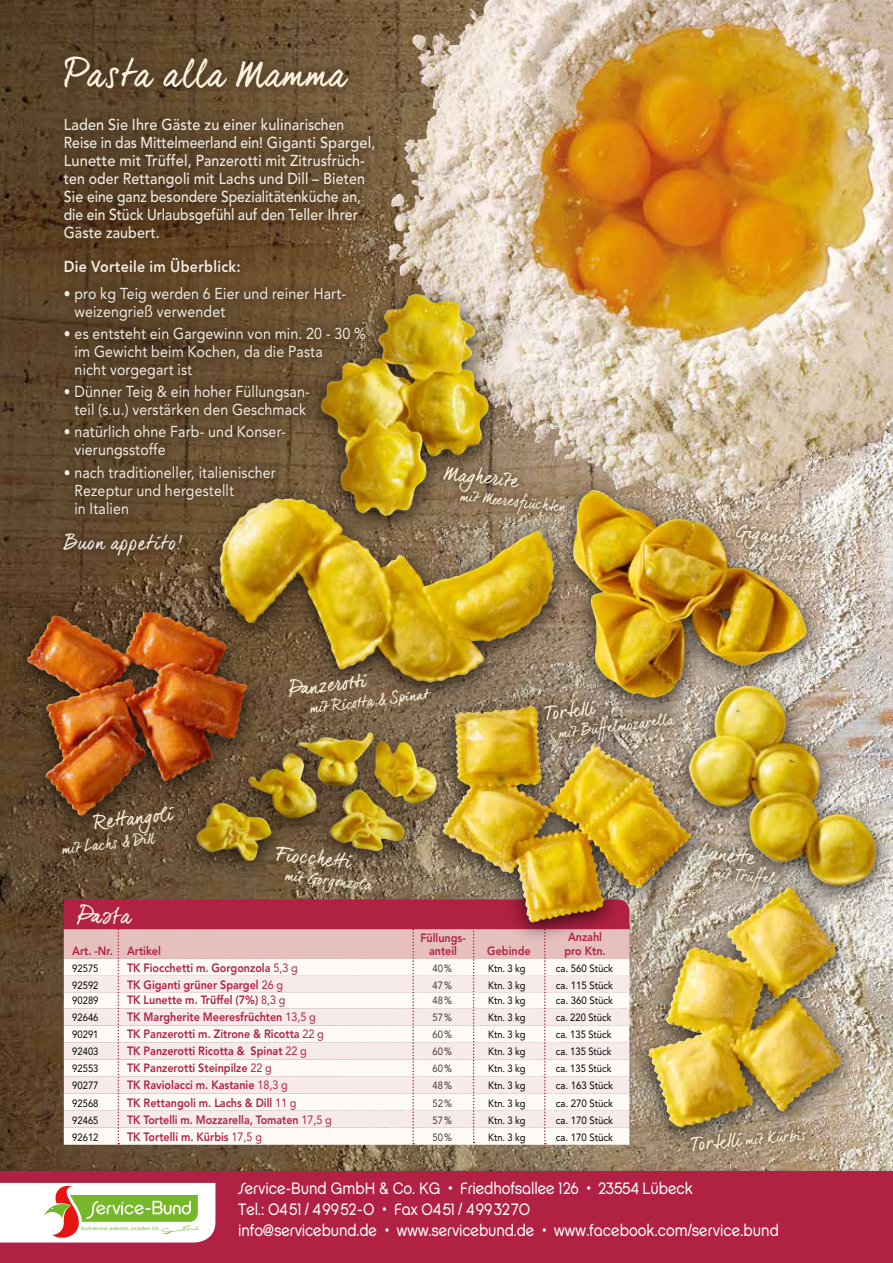
<style>
.page{position:relative;width:893px;height:1263px;background:#fff}
.page>*{position:absolute;margin:0;border:0;box-sizing:border-box;transform-origin:0 0}
.t1{font:37.5px "dear Joe 6";letter-spacing:.02em;color:#fbf3e0;scale:.9 1}
.t2{font:22.5px "dear Joe 6";color:#fbf3e0;scale:.9 1}
.t3{font:19.5px "dear Joe 6";color:#fbf3e0;scale:.9 1}
.t4{font:19.5px "dear Joe 6";letter-spacing:.02em;color:#f2ece4;scale:.9 1}
.t5{font:16.5px/21px "Service Bund Chalet";letter-spacing:-.01em;color:#fff;scale:.9 1}
.t6{font:15.75px/18px "Avenir LT Std";letter-spacing:.01em;color:#f2ece4;scale:.9 1}
.t7{font:500 15.75px/18px "Avenir LT Std";letter-spacing:.01em;color:#f2ece4;scale:.92 1}
.t8{font:800 15.75px "Avenir LT Std";letter-spacing:.02em;color:#f2ece4;scale:.9 1}
.t9{font:15px "dear Joe 6";color:#fbf3e0;scale:.9 1}
.t10{font:800 12px/13px "Avenir LT Std";color:#b12143;text-align:center;scale:.9 1}
.t11{font:800 12px "Avenir LT Std";color:#b12143;scale:.89 1}
.t12{font:10.5px "Avenir LT Std";color:#000;scale:.9 1}
.t13{font:10.5px "Avenir LT Std";color:#000;scale:.93 1}
.t14{font:10.5px "Avenir LT Std";color:#483537;scale:.9 1}
.t15{font:4.8px "Service Bund Chalet";color:#76b82a}
.s1{font-size:15px}
.s2{font-weight:400}
.s3{font-size:19.5px}
</style>
<div class="page">
<img style="left:0;top:0;width:893px;height:1166px">
<div style="left:52px;top:44px;width:334px;height:523px;background:#483620;opacity:.55"></div>
<img style="left:409px;top:0;width:80px;height:143px">
<div style="left:631px;top:874px;width:228px;height:275px;background:#000;opacity:.74"></div>
<img style="left:648px;top:908px;width:138px;height:219px">
<div style="left:201px;top:484px;width:371px;height:221px;background:#000;opacity:.74"></div>
<img style="left:219px;top:498px;width:267px;height:185px">
<div style="left:671px;top:672px;width:222px;height:236px;background:#000;opacity:.74"></div>
<img style="left:708px;top:686px;width:178px;height:203px">
<div style="left:555px;top:476px;width:270px;height:244px;background:#000;opacity:.74"></div>
<img style="left:561px;top:490px;width:246px;height:209px">
<div style="left:10px;top:598px;width:254px;height:239px;background:#000;opacity:.74"></div>
<img style="left:27px;top:612px;width:116px;height:206px">
<div style="left:177px;top:738px;width:247px;height:147px;background:#000;opacity:.74"></div>
<img style="left:194px;top:752px;width:211px;height:113px">
<div style="left:280px;top:717px;width:113px;height:94px;background:#000;opacity:.4"></div>
<img style="left:284px;top:732px;width:70px;height:55px">
<div style="left:303px;top:280px;width:203px;height:258px;background:#000;opacity:.74"></div>
<img style="left:318px;top:294px;width:172px;height:235px">
<div style="left:354px;top:726px;width:103px;height:102px;background:#000;opacity:.4"></div>
<img style="left:366px;top:738px;width:59px;height:67px">
<img style="left:708px;top:830px;width:82px;height:75px">
<svg style="left:433px;top:456px;width:145px;height:71px;background:#8f795d"></svg>
<svg style="left:725px;top:516px;width:103px;height:64px;background:#b7a48c"></svg>
<div style="left:0;top:1166px;width:893px;height:97px;background:#000;opacity:.45"></div>
<div style="left:0;top:1171px;width:893px;height:92px;background:#b12143"></div>
<svg style="left:0;top:1183px;width:215px;height:59px;background:#dde1c0"></svg>
<svg style="left:64px;top:899px;width:565px;height:245px"></svg>
<div style="left:425px;top:692px;width:283px;height:252px;background:#000;opacity:.74"></div>
<img style="left:443px;top:707px;width:125px;height:216px">
<svg style="left:532px;top:678px;width:157px;height:83px;background:#9b8769"></svg>
<svg style="left:682px;top:1116px;width:133px;height:43px;background:#9e8a6c"></svg>
<h1 class="t1" style="left:64px;top:51px;width:315px">Pasta alla Mamma</h1>
<p class="t7" style="left:64px;top:116px;width:340px">Laden Sie Ihre Gäste zu einer kulinarischen Reise in das Mittelmeerland ein! Giganti Spargel, Lunette mit Trüffel, Panzerotti mit Zitrusfrüch&shy;ten oder Rettangoli mit Lachs und Dill – Bieten Sie eine ganz besondere Spezialitätenküche an, die ein Stück Urlaubsgefühl auf den Teller Ihrer Gäste zaubert.</p>
<h3 class="t8" style="left:64px;top:257px;width:198px">Die Vorteile im Überblick:</h3>
<h3 class="t6" style="left:74px;top:284px;width:304px;text-indent:-11px"><span class="s1">•</span> pro kg Teig werden 6 Eier und reiner Hart&shy;weizengrieß verwendet</h3>
<h3 class="t6" style="left:75px;top:324px;width:325px;text-indent:-11px"><span class="s1">•</span> es entsteht ein Gargewinn von min. 20 - 30 % im Gewicht beim Kochen, da die Pasta<br>nicht vorgegart ist</h3>
<h3 class="t6" style="left:64px;top:383px;width:275px;text-align:center"><span class="s1">•</span> Dünner Teig &amp; ein hoher Füllungsan&shy;teil (s.u.) verstärken den Geschmack</h3>
<h3 class="t6" style="left:74px;top:423px;width:236px;text-indent:-11px"><span class="s1">•</span> natürlich ohne Farb- und Konser&shy;vierungsstoffe</h3>
<h3 class="t6" style="left:74px;top:463px;width:225px;text-indent:-11px"><span class="s1">•</span> nach traditioneller, italienischer<br>Rezeptur und hergestellt<br>in Italien</h3>
<h3 class="t4" style="left:64px;top:531px;width:133px">Buon appetito!</h3>
<h3 class="t3" style="left:445px;top:461px;width:85px;rotate:6deg">Magher it e</h3>
<p class="t9" style="left:461px;top:487px;width:120px;rotate:6deg">mit Me eres früchten</p>
<h3 class="t3" style="left:737px;top:519px;width:58px;rotate:6deg">Gi ganti</h3>
<p class="t9" style="left:750px;top:543px;width:72px;rotate:6deg">mit Spa rgel</p>
<h3 class="t3" style="left:287px;top:678px;width:84px;rotate:-7deg">Pa nzerotti</h3>
<p class="t9" style="left:309px;top:699px;width:129px;rotate:-7deg">mit Ricot ta &amp; Spi nat</p>
<h3 class="t3" style="left:543px;top:702px;width:58px;rotate:-7deg">To rtelli</h3>
<p class="t9" style="left:557px;top:724px;width:130px;rotate:-7deg">mit Büff el mozarel la</p>
<h3 class="t3" style="left:92px;top:811px;width:90px;rotate:-7deg">Rett angol i</h3>
<p class="t9" style="left:61px;top:840px;width:103px;rotate:-7deg">mit Lachs &amp; Di ll</p>
<h2 class="t2" style="left:76px;top:902px;width:62px">Pasta</h2>
<p class="t10" style="left:72px;top:944px;width:100px">Art. -Nr. Artikel</p>
<h3 class="t3" style="left:277px;top:842px;width:85px;rotate:6deg">Fiocchett i</h3>
<p class="t9" style="left:286px;top:866px;width:98px;rotate:6deg">mit Go rgon zol a</p>
<p class="t10" style="left:420px;top:931px;width:52px">Füllungs&shy;anteil</p>
<p class="t10" style="left:487px;top:944px;width:50px">Gebinde</p>
<p class="t10" style="left:564px;top:930px;width:47px;line-height:13.5px">Anzahl pro Ktn.</p>
<p class="t12" style="left:72px;top:962px;width:31px">92575</p>
<p class="t10" style="left:127px;top:961px;width:191px">TK Fiocchetti m. Gorgonzola <span class="s2">5,3 g</span></p>
<p class="t14" style="left:432px;top:962px;width:23px">40%</p>
<p class="t12" style="left:488px;top:962px;width:43px">Ktn. 3 kg</p>
<p class="t13" style="left:556px;top:962px;width:63px">ca. 560 Stück</p>
<p class="t12" style="left:72px;top:979px;width:31px">92592</p>
<p class="t10" style="left:127px;top:978px;width:175px">TK Giganti grüner Spargel <span class="s2">26 g</span></p>
<p class="t14" style="left:432px;top:979px;width:23px">47%</p>
<p class="t12" style="left:488px;top:979px;width:43px">Ktn. 3 kg</p>
<p class="t13" style="left:556px;top:979px;width:63px">ca. 115 Stück</p>
<p class="t12" style="left:72px;top:995px;width:31px">90289</p>
<p class="t10" style="left:127px;top:994px;width:177px">TK Lunette m. Trüffel (7%) <span class="s2">8,3 g</span></p>
<p class="t14" style="left:432px;top:995px;width:23px">48%</p>
<p class="t12" style="left:488px;top:995px;width:43px">Ktn. 3 kg</p>
<p class="t13" style="left:556px;top:995px;width:63px">ca. 360 Stück</p>
<p class="t12" style="left:72px;top:1012px;width:31px">92646</p>
<p class="t10" style="left:127px;top:1011px;width:211px">TK Margherite Meeresfrüchten <span class="s2">13,5 g</span></p>
<p class="t14" style="left:432px;top:1012px;width:23px">57%</p>
<p class="t12" style="left:488px;top:1012px;width:43px">Ktn. 3 kg</p>
<p class="t12" style="left:556px;top:1012px;width:63px">ca. 220 Stück</p>
<p class="t12" style="left:72px;top:1029px;width:31px">90291</p>
<p class="t10" style="left:127px;top:1028px;width:220px">TK Panzerotti m. Zitrone &amp; Ricotta <span class="s2">22 g</span></p>
<p class="t14" style="left:432px;top:1029px;width:23px">60%</p>
<p class="t12" style="left:488px;top:1029px;width:43px">Ktn. 3 kg</p>
<p class="t12" style="left:556px;top:1029px;width:63px">ca. 135 Stück</p>
<p class="t12" style="left:72px;top:1046px;width:31px">92403</p>
<p class="t10" style="left:127px;top:1045px;width:201px">TK Panzerotti Ricotta &amp; Spinat <span class="s2">22 g</span></p>
<p class="t14" style="left:432px;top:1046px;width:23px">60%</p>
<p class="t12" style="left:488px;top:1046px;width:43px">Ktn. 3 kg</p>
<p class="t12" style="left:556px;top:1046px;width:63px">ca. 135 Stück</p>
<p class="t12" style="left:72px;top:1063px;width:31px">92553</p>
<p class="t10" style="left:127px;top:1062px;width:162px">TK Panzerotti Steinpilze <span class="s2">22 g</span></p>
<p class="t14" style="left:432px;top:1063px;width:23px">60%</p>
<p class="t12" style="left:488px;top:1063px;width:43px">Ktn. 3 kg</p>
<p class="t12" style="left:556px;top:1063px;width:63px">ca. 135 Stück</p>
<p class="t12" style="left:72px;top:1080px;width:31px">90277</p>
<p class="t10" style="left:127px;top:1079px;width:180px">TK Raviolacci m. Kastanie <span class="s2">18,3 g</span></p>
<p class="t14" style="left:432px;top:1080px;width:23px">48%</p>
<p class="t12" style="left:488px;top:1080px;width:43px">Ktn. 3 kg</p>
<p class="t13" style="left:556px;top:1080px;width:63px">ca. 163 Stück</p>
<p class="t12" style="left:72px;top:1097px;width:31px">92568</p>
<p class="t10" style="left:127px;top:1096px;width:190px">TK Rettangoli m. Lachs &amp; Dill <span class="s2">11 g</span></p>
<p class="t14" style="left:432px;top:1097px;width:23px">52%</p>
<p class="t12" style="left:488px;top:1097px;width:43px">Ktn. 3 kg</p>
<p class="t13" style="left:556px;top:1097px;width:63px">ca. 270 Stück</p>
<p class="t12" style="left:72px;top:1114px;width:31px">92465</p>
<p class="t11" style="left:127px;top:1112px;width:232px">TK Tortelli m. Mozzarella, Tomaten <span class="s2">17,5 g</span></p>
<p class="t14" style="left:432px;top:1114px;width:23px">57%</p>
<p class="t12" style="left:488px;top:1114px;width:43px">Ktn. 3 kg</p>
<p class="t13" style="left:556px;top:1114px;width:63px">ca. 170 Stück</p>
<p class="t12" style="left:72px;top:1131px;width:31px">92612</p>
<p class="t10" style="left:127px;top:1130px;width:151px">TK Tortelli m. Kürbis <span class="s2">17,5 g</span></p>
<p class="t14" style="left:432px;top:1131px;width:23px">50%</p>
<p class="t12" style="left:488px;top:1131px;width:43px">Ktn. 3 kg</p>
<p class="t13" style="left:556px;top:1131px;width:63px">ca. 170 Stück</p>
<h3 class="t3" style="left:701px;top:840px;width:63px;rotate:6deg">Lunett e</h3>
<p class="t9" style="left:714px;top:863px;width:65px;rotate:6deg">mit Trüff el</p>
<p class="t9" style="left:690px;top:1137px;width:130px;rotate:-6deg"><span class="s3">To rte lli</span> mit Kürbi s</p>
<p class="t15" style="left:81px;top:1225px;width:80px">food service. jederzeit. an jedem Ort.</p>
<h3 class="t5" style="left:238px;top:1178px;width:602px">Service-Bund GmbH &amp; Co. KG • Friedhofsallee 126 • 23554 Lübeck<br>Tel.: 0451 / 49952-0 • Fax 0451 / 4993270<br>info@servicebund.de • www.servicebund.de • www.facebook.com/service.bund</h3>
</div>
